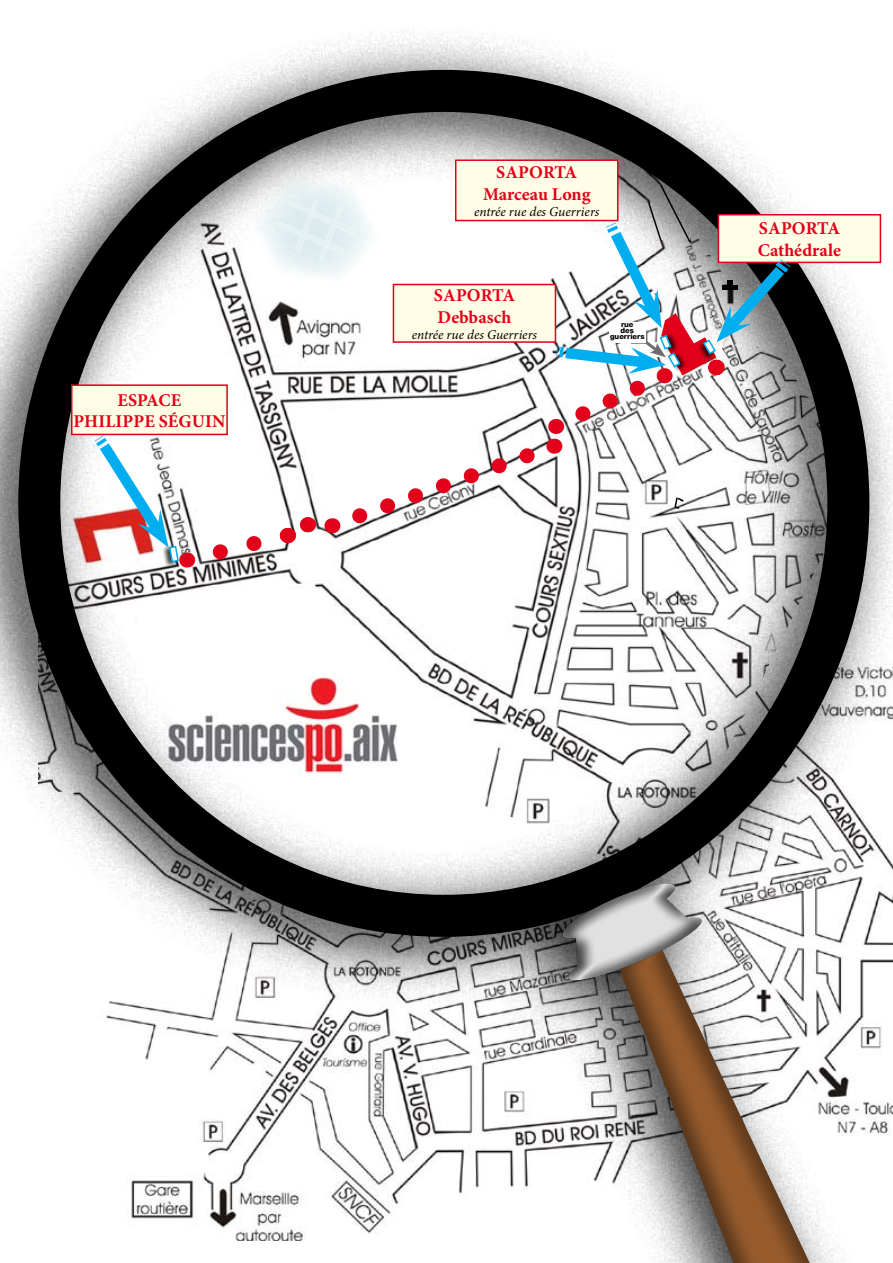
<style>
.page{position:relative;width:893px;height:1263px;background:#fff}
.page>*{position:absolute;margin:0;border:0;box-sizing:border-box;transform-origin:0 0}
.t1{font:700 18px/21.6px "Minion Pro";letter-spacing:.01em;color:#e2001a}
.t2{font:italic 13.5px "Minion Pro";letter-spacing:-.005em;color:#000}
.t3{font:800 7.5px/6px "Helvetica Neue LT Com";color:#000;text-align:center}
</style>
<div class="page">
<div style="left:0;top:24px;width:893px;height:1239px;background:#000;opacity:.8"></div>
<div style="left:18px;top:70px;width:851px;height:867px;border:42px solid #000;border-radius:50%"></div>
<svg style="left:580px;top:921px;width:311px;height:342px"></svg>
<svg style="left:529px;top:860px;width:196px;height:139px;background:#888582"></svg>
<svg style="left:187px;top:552px;width:1px;height:15px"></svg>
<svg style="left:202px;top:504px;width:131px;height:66px"></svg>
<div style="left:718px;top:215px;width:162px;height:47px;background:#fffde5"></div>
<div style="left:718px;top:214px;width:163px;height:49px;border:2px solid #e2001a"></div>
<div style="left:456px;top:160px;width:162px;height:61px;background:#fffde5"></div>
<div style="left:455px;top:159px;width:163px;height:62px;border:2px solid #e2001a"></div>
<div style="left:161px;top:544px;width:18px;height:23px;background:#000;opacity:.75"></div>
<svg style="left:90px;top:435px;width:90px;height:128px"></svg>
<div style="left:72px;top:385px;width:155px;height:49px;background:#fffde5"></div>
<div style="left:71px;top:384px;width:157px;height:51px;border:2px solid #e2001a"></div>
<div style="left:217px;top:142px;width:199px;height:177px;background:#fff;opacity:.75"></div>
<div style="left:242px;top:167px;width:147px;height:125px;background:#fff;opacity:.7"></div>
<svg style="left:340px;top:183px;width:455px;height:352px"></svg>
<div style="left:609px;top:322px;width:37px;height:20px;background:#fff"></div>
<p class="t1" style="left:73px;top:389px;width:154px;text-indent:44px">ESPACE<br>PHILIPPE SÉGUIN</p>
<p class="t1" style="left:483px;top:161px;width:109px;text-align:center">SAPORTA<br>MARCEAU LONG</p>
<p class="t2" style="left:474px;top:202px;width:127px">entrée rue des Guerriers</p>
<p class="t1" style="left:434px;top:284px;width:83px">SAPORTA<br>DEBBASCH</p>
<p class="t2" style="left:412px;top:325px;width:127px">entrée rue des Guerriers</p>
<p class="t3" style="left:610px;top:322px;width:36px">rue<br>des guerriers</p>
<p class="t1" style="left:758px;top:218px;width:85px">SAPORTA<br>CATHÉDRALE</p>
</div>
